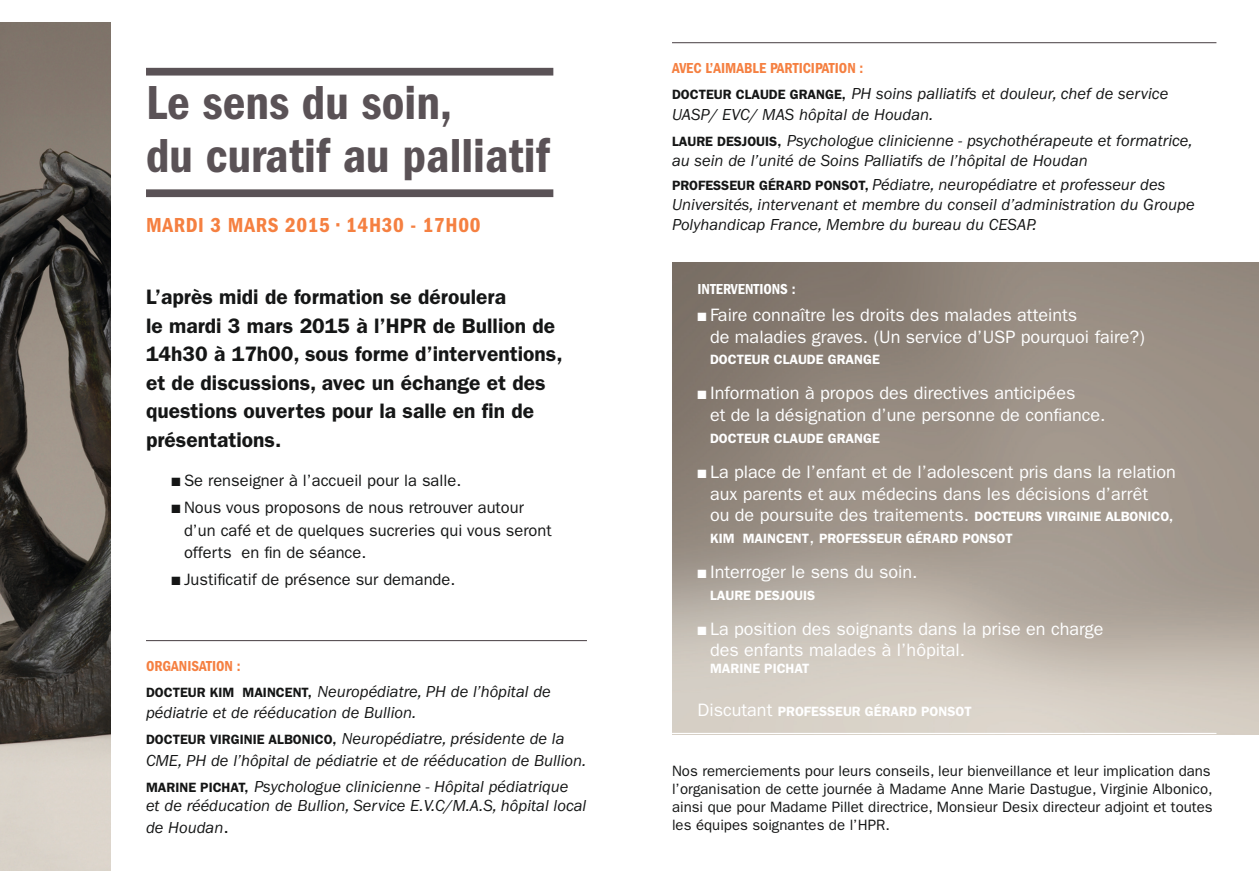
<style>
.page{position:relative;width:1259px;height:893px;background:#fff}
.page>*{position:absolute;margin:0;border:0;box-sizing:border-box;transform-origin:0 0}
.t1{font:49.5px "ITC Franklin Gothic Std Dm Cd";color:#5a5256}
.t2{font:600 21px/28.5px "ITC Franklin Gothic Std";color:#151616}
.t3{font:21px "ITC Franklin Gothic Std Dm Cd";letter-spacing:.03em;color:#f58041}
.t4{font:18px/21.6px "ITC Franklin Gothic Std";color:#fff}
.t5{font:italic 16.5px/19.8px "ITC Franklin Gothic Std";color:#151616}
.t6{font:16.5px/22.5px "ITC Franklin Gothic Std";color:#151616}
.t7{font:15px/18px "ITC Franklin Gothic Std";color:#151616}
.t8{font:15px "ITC Franklin Gothic Std Dm Cd";color:#f58041}
.t9{font:15px "ITC Franklin Gothic Std Dm Cd";color:#fff}
.t10{font:600 13.5px "ITC Franklin Gothic Std";color:#fff}
.s1{font-weight:600;font-style:normal;font-size:13.5px}
.s2{font-style:normal;font-size:18px}
.s3{font-weight:600;font-size:13.5px}
.s4{font-weight:400;font-size:18px}
</style>
<div class="page">
<hr style="left:146px;top:640px;width:441px;height:1px;background:#5a5256">
<div style="left:146px;top:68px;width:407px;height:8px;background:#5a5256"></div>
<div style="left:146px;top:189px;width:407px;height:8px;background:#5a5256"></div>
<img style="left:0;top:22px;width:111px;height:849px">
<img style="left:673px;top:262px;width:586px;height:472px">
<hr style="left:672px;top:42px;width:544px;height:1px;background:#5a5256">
<hr style="left:672px;top:733px;width:544px;height:1px;background:#fff">
<p class="t1" style="left:146px;top:75px;width:308px">Le sens du soin,</p>
<p class="t1" style="left:146px;top:127px;width:405px">du curatif au palliatif</p>
<p class="t3" style="left:146px;top:213px;width:336px">MARDI 3 MARS 2015 • 14H30 - 17H00</p>
<p class="t2" style="left:146px;top:283px;width:418px">L’après midi de formation se déroulera<br>le mardi 3 mars 2015 à l’HPR de Bullion de 14h30 à 17h00, sous forme d’interventions, et de discussions, avec un échange et des questions ouvertes pour la salle en fin de présentations.</p>
<p class="t6" style="left:171px;top:470px;width:291px">■ Se renseigner à l’accueil pour la salle.</p>
<p class="t6" style="left:184px;top:496px;width:369px;text-indent:-12px">■ Nous vous proposons de nous retrouver autour d’un café et de quelques sucreries qui vous seront offerts en fin de séance.</p>
<p class="t6" style="left:171px;top:568px;width:285px">■ Justificatif de présence sur demande.</p>
<p class="t8" style="left:146px;top:657px;width:96px">ORGANISATION :</p>
<p class="t5" style="left:146px;top:681px;width:406px;line-height:21.6px"><span class="s1">DOCTEUR KIM MAINCENT,</span> Neuropédiatre, PH de l’hôpital de pédiatrie et de rééducation de Bullion.</p>
<p class="t5" style="left:146px;top:728px;width:442px;line-height:21.6px"><span class="s1">DOCTEUR VIRGINIE ALBONICO,</span> Neuropédiatre, présidente de la<br>CME, PH de l’hôpital de pédiatrie et de rééducation de Bullion.</p>
<p class="t5" style="left:146px;top:776px;width:442px"><span class="s1">MARINE PICHAT,</span> Psychologue clinicienne - Hôpital pédiatrique<br>et de rééducation de Bullion, Service E.V.C/M.A.S, hôpital local</p>
<p class="t5" style="left:146px;top:818px;width:84px">de Houdan<span class="s2">.</span></p>
<p class="t8" style="left:672px;top:59px;width:193px">AVEC L’AIMABLE PARTICIPATION :</p>
<p class="t5" style="left:672px;top:83px;width:498px;line-height:21.6px"><span class="s1">DOCTEUR CLAUDE GRANGE,</span> PH soins palliatifs et douleur, chef de service<br>UASP/ EVC/ MAS hôpital de Houdan.</p>
<p class="t5" style="left:672px;top:131px;width:522px"><span class="s1">LAURE DESJOUIS,</span> Psychologue clinicienne - psychothérapeute et formatrice, au sein de l’unité de Soins Palliatifs de l’hôpital de Houdan</p>
<p class="t5" style="left:672px;top:175px;width:524px"><span class="s1">PROFESSEUR GÉRARD PONSOT,</span> Pédiatre, neuropédiatre et professeur des<br>Universités, intervenant et membre du conseil d’administration du Groupe<br>Polyhandicap France, Membre du bureau du CESAP.</p>
<p class="t9" style="left:697px;top:281px;width:100px">INTERVENTIONS :</p>
<p class="t4" style="left:710px;top:304px;width:436px;text-indent:-12px">■ Faire connaître les droits des malades atteints<br>de maladies graves. (Un service d’USP pourquoi faire?)</p>
<p class="t10" style="left:710px;top:352px;width:171px">DOCTEUR CLAUDE GRANGE</p>
<p class="t4" style="left:710px;top:383px;width:397px;text-indent:-12px">■ Information à propos des directives anticipées<br>et de la désignation d’une personne de confiance.</p>
<p class="t10" style="left:710px;top:430px;width:171px">DOCTEUR CLAUDE GRANGE</p>
<p class="t4" style="left:710px;top:461px;width:467px;text-indent:-12px">■ La place de l’enfant et de l’adolescent pris dans la relation aux parents et aux médecins dans les décisions d’arrêt<br>ou de poursuite des traitements. <span class="s3">DOCTEURS VIRGINIE ALBONICO,</span></p>
<p class="t10" style="left:710px;top:530px;width:304px">KIM MAINCENT<span class="s4">,</span> PROFESSEUR GÉRARD PONSOT</p>
<p class="t4" style="left:697px;top:561px;width:222px">■ Interroger le sens du soin.</p>
<p class="t10" style="left:710px;top:587px;width:107px">LAURE DESJOUIS</p>
<p class="t4" style="left:710px;top:618px;width:395px;text-indent:-12px">■ La position des soignants dans la prise en charge des enfants malades à l’hôpital.</p>
<p class="t10" style="left:710px;top:660px;width:101px">MARINE PICHAT</p>
<p class="t10" style="left:697px;top:703px;width:276px"><span class="s4">Discutant</span> PROFESSEUR GÉRARD PONSOT</p>
<p class="t7" style="left:672px;top:762px;width:542px">Nos remerciements pour leurs conseils, leur bienveillance et leur implication dans l’organisation de cette journée à Madame Anne Marie Dastugue, Virginie Albonico, ainsi que pour Madame Pillet directrice, Monsieur Desix directeur adjoint et toutes les équipes soignantes de l’HPR.</p>
</div>
